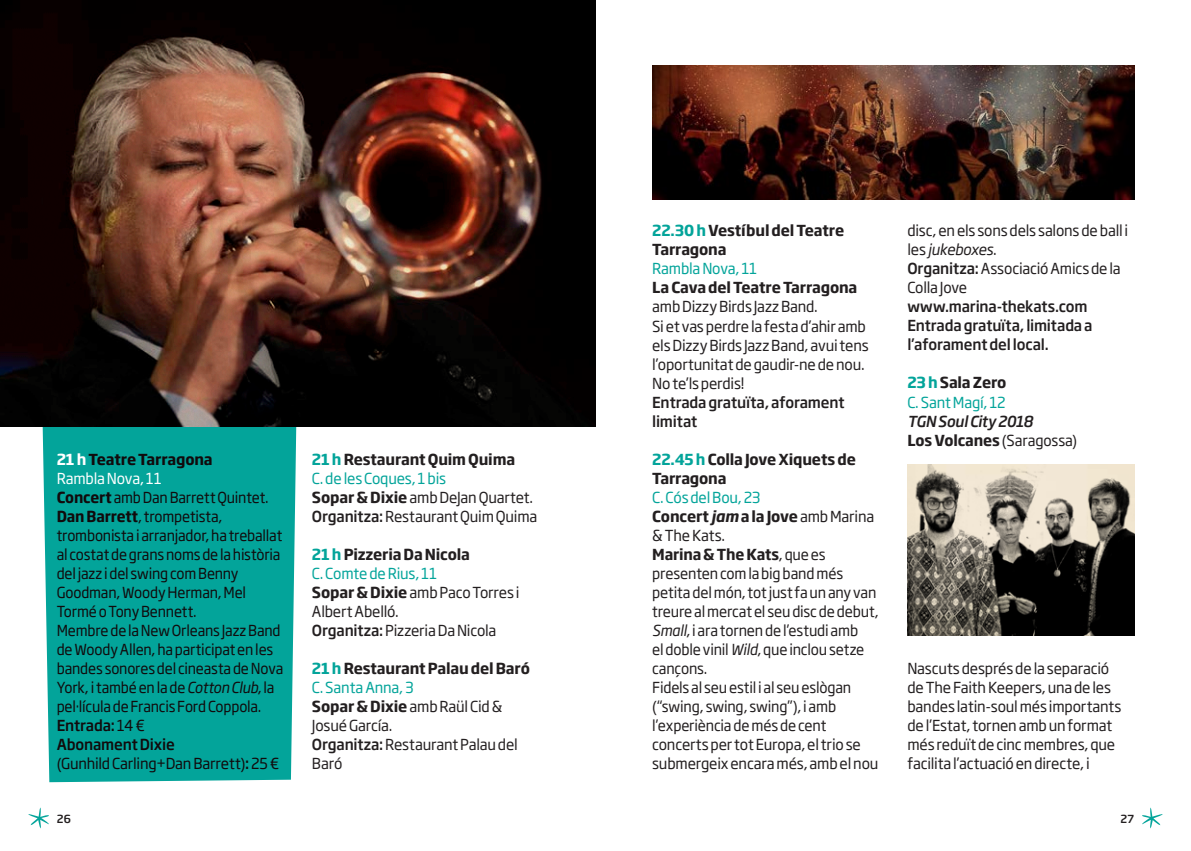
<style>
.page{position:relative;width:1191px;height:851px;background:#fff}
.page>*{position:absolute;margin:0;border:0;box-sizing:border-box;transform-origin:0 0}
.t1{font:15px/19px "Soho Gothic Pro";letter-spacing:-.01em;color:#231f20;scale:.96 1}
.t2{font:15px/19px "Soho Gothic Pro";letter-spacing:-.01em;color:#110a0c;scale:.93 1}
.t3{font:15px/19px "Soho Gothic Pro";letter-spacing:-.01em;color:#231f20;scale:.94 1}
.t4{font:700 15px/19px "Soho Gothic Pro";letter-spacing:-.01em;color:#231f20;scale:.96 1}
.t5{font:500 15px/19px "Soho Gothic Pro";letter-spacing:-.01em;color:#231f20;scale:.96 1}
.t6{font:15px "Soho Gothic Pro";letter-spacing:-.01em;color:#03a49a;scale:.96 1}
.t7{font:15px "Soho Gothic Pro";letter-spacing:-.01em;color:#110a0c;scale:.96 1}
.t8{font:500 15px "Soho Gothic Pro";letter-spacing:-.01em;color:#110a0c;scale:.96 1}
.t9{font:700 15px "Soho Gothic Pro";letter-spacing:-.01em;color:#231f20;scale:.95 1}
.t10{font:700 15px "Soho Gothic Pro";letter-spacing:-.01em;color:#110a0c;scale:.96 1}
.t11{font:italic 500 15px "Soho Gothic Pro";letter-spacing:-.025em;color:#231f20;scale:.95 1}
.t12{font:15px "Soho Gothic Pro";letter-spacing:-.015em;color:#fff;scale:.96 1}
.t13{font:500 11px "Soho Gothic Pro";color:#231f20}
.s1{color:#fff}
.s2{font-weight:700}
.s3{font-style:italic}
.s4{font-weight:400}
.s5{font-weight:500}
.s6{color:#03a49a}
.s7{font-weight:700;font-style:italic}
</style>
<div class="page">
<svg style="left:1142px;top:807px;width:21px;height:22px"></svg>
<svg style="left:28px;top:807px;width:21px;height:22px"></svg>
<div style="left:43px;top:426px;width:253px;height:356px;background:#03a49a"></div>
<img style="left:0;top:0;width:595px;height:426px">
<img style="left:652px;top:65px;width:482px;height:134px">
<img style="left:907px;top:464px;width:227px;height:171px">
<p class="t10" style="left:57px;top:447px;width:164px"><span class="s1">21 h</span> Teatre Tarragona</p>
<p class="t12" style="left:57px;top:466px;width:111px">Rambla Nova, 11</p>
<p class="t2" style="left:57px;top:486px;width:229px"><span class="s2">Concert</span> amb Dan Barrett Quintet.</p>
<p class="t2" style="left:57px;top:505px;width:244px"><span class="s2">Dan Barrett</span>, trompetista, trombonista i arranjador, ha treballat al costat de grans noms de la història del jazz i del swing com Benny<br>Goodman, Woody Herman, Mel<br>Tormé o Tony Bennett.</p>
<p class="t2" style="left:57px;top:619px;width:245px">Membre de la New Orleans Jazz Band de Woody Allen, ha participat en les bandes sonores del cineasta de Nova York, i també en la de <span class="s3">Cotton Club</span>, la pel·lícula de Francis Ford Coppola.</p>
<p class="t8" style="left:57px;top:713px;width:93px">Entrada: <span class="s4">14 €</span></p>
<p class="t8" style="left:57px;top:732px;width:125px">Abonament Dixie</p>
<p class="t7" style="left:57px;top:751px;width:233px">(Gunhild Carling+Dan Barrett)<span class="s5">:</span> 25 €</p>
<p class="t4" style="left:312px;top:448px;width:213px"><span class="s6">21 h</span> Restaurant Quim Quima</p>
<p class="t6" style="left:312px;top:466px;width:141px">C. de les Coques, 1 bis</p>
<p class="t1" style="left:312px;top:486px;width:236px"><span class="s2">Sopar &amp; Dixie</span> amb DeJan Quartet.<br><span class="s5">Organitza:</span> Restaurant Quim Quima</p>
<p class="t4" style="left:312px;top:543px;width:166px"><span class="s6">21 h</span> Pizzeria Da Nicola</p>
<p class="t6" style="left:312px;top:561px;width:132px">C. Comte de Rius, 11</p>
<p class="t1" style="left:312px;top:581px;width:218px"><span class="s2">Sopar &amp; Dixie</span> amb Paco Torres i<br>Albert Abelló.</p>
<p class="t1" style="left:312px;top:619px;width:194px"><span class="s5">Organitza:</span> Pizzeria Da Nicola</p>
<p class="t4" style="left:312px;top:657px;width:229px"><span class="s6">21 h</span> Restaurant Palau del Baró</p>
<p class="t6" style="left:312px;top:675px;width:107px">C. Santa Anna, 3</p>
<p class="t1" style="left:312px;top:695px;width:200px"><span class="s2">Sopar &amp; Dixie</span> amb Raül Cid &amp;<br>Josué García.</p>
<p class="t1" style="left:312px;top:733px;width:216px"><span class="s5">Organitza:</span> Restaurant Palau del<br>Baró</p>
<p class="t4" style="left:652px;top:220px;width:202px"><span class="s6">22.30 h</span> Vestíbul del Teatre<br>Tarragona</p>
<p class="t6" style="left:652px;top:257px;width:111px">Rambla Nova, 11</p>
<p class="t4" style="left:652px;top:277px;width:215px">La Cava del Teatre Tarragona <span class="s4">amb Dizzy Birds Jazz Band.</span></p>
<p class="t1" style="left:652px;top:315px;width:227px">Si et vas perdre la festa d’ahir amb els Dizzy Birds Jazz Band, avui tens l’oportunitat de gaudir-ne de nou.<br>No te’ls perdis!</p>
<p class="t5" style="left:652px;top:391px;width:202px">Entrada gratuïta, aforament limitat</p>
<p class="t4" style="left:652px;top:448px;width:214px"><span class="s6">22.45 h</span> Colla Jove Xiquets de<br>Tarragona</p>
<p class="t6" style="left:652px;top:485px;width:114px">C. Cós del Bou, 23</p>
<p class="t1" style="left:652px;top:505px;width:233px"><span class="s2">Concert</span> <span class="s7">jam</span> <span class="s2">a la Jove</span> amb Marina &amp; The Kats.</p>
<p class="t3" style="left:652px;top:543px;width:242px"><span class="s2">Marina &amp; The Kats</span>, que es presenten com la big band més petita del món, tot just fa un any van treure al mercat el seu disc de debut,<br><span class="s3">Small</span>, i ara tornen de l’estudi amb<br>el doble vinil <span class="s3">Wild</span>, que inclou setze cançons.</p>
<p class="t3" style="left:652px;top:676px;width:242px">Fidels al seu estil i al seu eslògan (“swing, swing, swing”), i amb l’experiència de més de cent concerts per tot Europa, el trio se submergeix encara més, amb el nou</p>
<p class="t1" style="left:907px;top:220px;width:231px">disc, en els sons dels salons de ball i les <span class="s3">jukeboxes</span>.</p>
<p class="t1" style="left:907px;top:258px;width:224px"><span class="s5">Organitza:</span> Associació Amics de la<br>Colla Jove</p>
<p class="t5" style="left:907px;top:296px;width:189px">www.marina-thekats.com</p>
<p class="t5" style="left:907px;top:315px;width:194px">Entrada gratuïta, limitada a l’aforament del local.</p>
<p class="t4" style="left:907px;top:372px;width:105px"><span class="s6">23 h</span> Sala Zero</p>
<p class="t6" style="left:907px;top:390px;width:104px">C. Sant Magí, 12</p>
<p class="t11" style="left:907px;top:409px;width:134px">TGN Soul City 2018</p>
<p class="t9" style="left:907px;top:428px;width:180px">Los Volcanes <span class="s4">(Saragossa)</span></p>
<p class="t1" style="left:907px;top:657px;width:224px">Nascuts després de la separació de The Faith Keepers, una de les bandes latin-soul més importants de l’Estat, tornen amb un format més reduït de cinc membres, que facilita l’actuació en directe, i</p>
<p class="t13" style="left:57px;top:809px;width:16px">26</p>
<p class="t13" style="left:1120px;top:809px;width:15px">27</p>
</div>
